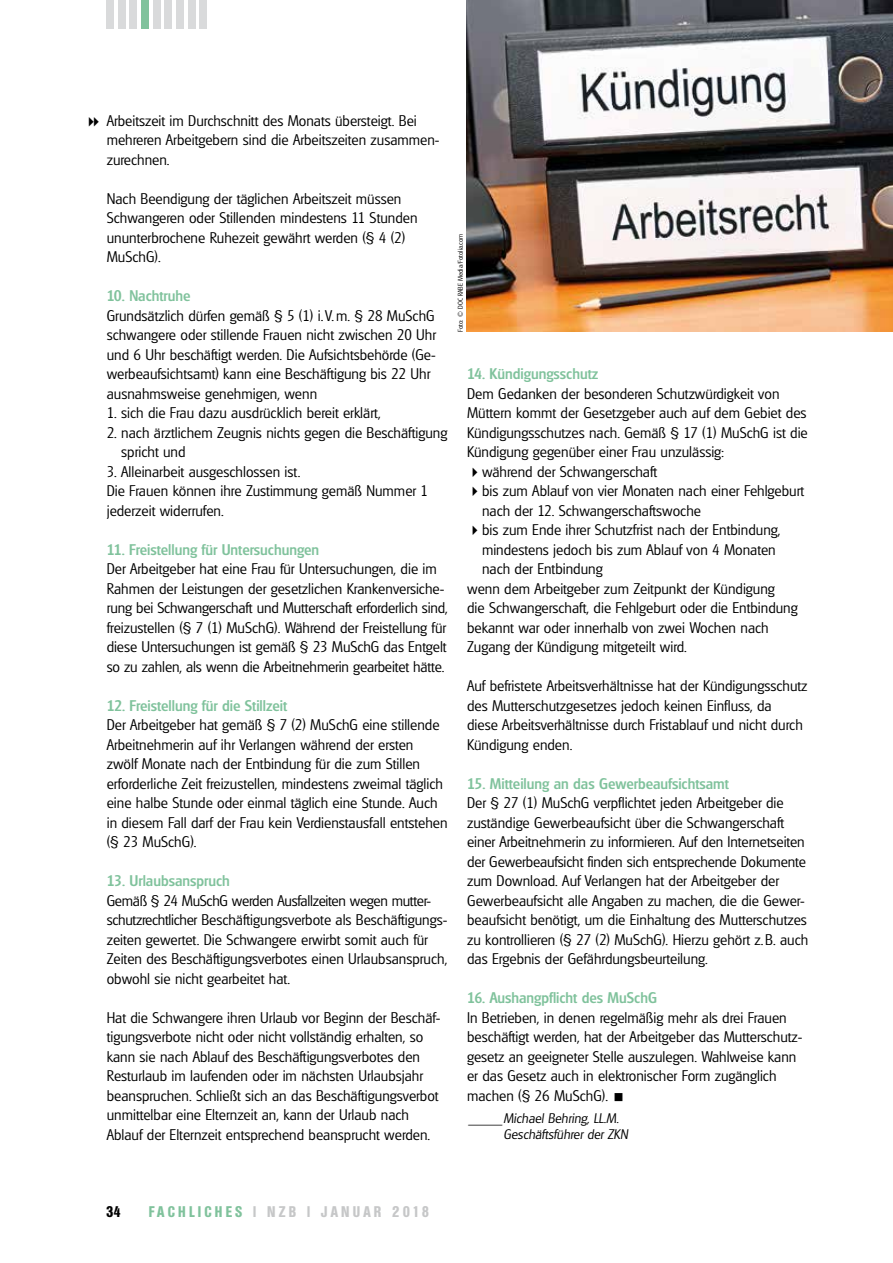
<style>
.page{position:relative;width:893px;height:1263px;background:#fff}
.page>*{position:absolute;margin:0;border:0;box-sizing:border-box;transform-origin:0 0}
.t1{font:300 15px/19.5px "Glasgow";color:#000}
.t2{font:500 15px "Glasgow";color:#80c29c}
.t3{font:700 condensed 15px "Olympia";letter-spacing:.215em;color:#c6c7c8}
.t4{font:700 condensed 15px "Olympia";color:#000}
.t5{font:italic 300 13.5px/16.2px "Glasgow";color:#000}
.t6{font:italic 300 13.5px "Glasgow";color:#000;scale:2.7 1}
.t7{font:300 6.75px "Glasgow";color:#000}
.s1{color:#80c29c}
</style>
<div class="page">
<img style="left:467px;top:0;width:426px;height:331px">
<div style="left:106px;top:0;width:8px;height:28px;background:#d9dadb"></div>
<div style="left:118px;top:0;width:8px;height:28px;background:#d9dadb"></div>
<div style="left:130px;top:0;width:7px;height:28px;background:#d9dadb"></div>
<div style="left:141px;top:0;width:8px;height:28px;background:#80c29c"></div>
<div style="left:153px;top:0;width:8px;height:28px;background:#d9dadb"></div>
<div style="left:165px;top:0;width:7px;height:28px;background:#d9dadb"></div>
<div style="left:176px;top:0;width:8px;height:28px;background:#d9dadb"></div>
<div style="left:188px;top:0;width:8px;height:28px;background:#d9dadb"></div>
<div style="left:200px;top:0;width:7px;height:28px;background:#d9dadb"></div>
<p class="t1" style="left:107px;top:111px;width:334px">Arbeitszeit im Durchschnitt des Monats übersteigt. Bei mehreren Arbeitgebern sind die Arbeitszeiten zusammen&shy;zurechnen.</p>
<p class="t1" style="left:107px;top:189px;width:312px">Nach Beendigung der täglichen Arbeitszeit müssen Schwangeren oder Stillenden mindestens 11 Stunden ununterbrochene Ruhezeit gewährt werden (§ 4 (2)<br>MuSchG).</p>
<p class="t2" style="left:107px;top:287px;width:85px">10. Nachtruhe</p>
<p class="t1" style="left:107px;top:306px;width:331px">Grundsätzlich dürfen gemäß § 5 (1) i. V.m. § 28 MuSchG schwangere oder stillende Frauen nicht zwischen 20 Uhr und 6 Uhr beschäftigt werden. Die Aufsichtsbehörde (Ge&shy;werbeaufsichtsamt) kann eine Beschäftigung bis 22 Uhr ausnahmsweise genehmigen, wenn</p>
<p class="t1" style="left:107px;top:403px;width:276px">1. sich die Frau dazu ausdrücklich bereit erklärt,</p>
<p class="t1" style="left:121px;top:423px;width:328px;text-indent:-15px">2. nach ärztlichem Zeugnis nichts gegen die Beschäftigung spricht und</p>
<p class="t1" style="left:107px;top:462px;width:323px">3. Alleinarbeit ausgeschlossen ist.<br>Die Frauen können ihre Zustimmung gemäß Nummer 1 jederzeit widerrufen.</p>
<p class="t2" style="left:107px;top:540px;width:214px">11. Freistellung für Untersuchungen</p>
<p class="t1" style="left:107px;top:559px;width:343px">Der Arbeitgeber hat eine Frau für Untersuchungen, die im Rahmen der Leistungen der gesetzlichen Krankenversiche&shy;rung bei Schwangerschaft und Mutterschaft erforderlich sind, freizustellen (§ 7 (1) MuSchG). Während der Freistellung für diese Untersuchungen ist gemäß § 23 MuSchG das Entgelt so zu zahlen, als wenn die Arbeitnehmerin gearbeitet hätte.</p>
<p class="t2" style="left:107px;top:696px;width:182px">12. Freistellung für die Stillzeit</p>
<p class="t1" style="left:107px;top:715px;width:342px">Der Arbeitgeber hat gemäß § 7 (2) MuSchG eine stillende Arbeitnehmerin auf ihr Verlangen während der ersten zwölf Monate nach der Entbindung für die zum Stillen erforderliche Zeit freizustellen, mindestens zweimal täglich eine halbe Stunde oder einmal täglich eine Stunde. Auch in diesem Fall darf der Frau kein Verdienstausfall entstehen (§ 23 MuSchG).</p>
<p class="t2" style="left:107px;top:872px;width:125px">13. Urlaubsanspruch</p>
<p class="t1" style="left:107px;top:891px;width:342px">Gemäß § 24 MuSchG werden Ausfallzeiten wegen mutter&shy;schutzrechtlicher Beschäftigungsverbote als Beschäftigungs&shy;zeiten gewertet. Die Schwangere erwirbt somit auch für Zeiten des Beschäftigungsverbotes einen Urlaubsanspruch, obwohl sie nicht gearbeitet hat.</p>
<p class="t1" style="left:107px;top:1008px;width:335px">Hat die Schwangere ihren Urlaub vor Beginn der Beschäf&shy;tigungsverbote nicht oder nicht vollständig erhalten, so kann sie nach Ablauf des Beschäftigungsverbotes den Resturlaub im laufenden oder im nächsten Urlaubsjahr beanspruchen. Schließt sich an das Beschäftigungsverbot unmittelbar eine Elternzeit an, kann der Urlaub nach Ablauf der Elternzeit entsprechend beansprucht werden.</p>
<p class="t7" style="left:456px;top:332px;width:100px;rotate:-90deg">Foto: © DOC RABE Media/Fotolia.com</p>
<p class="t2" style="left:467px;top:365px;width:133px">14. Kündigungsschutz</p>
<p class="t1" style="left:467px;top:384px;width:314px">Dem Gedanken der besonderen Schutzwürdigkeit von</p>
<p class="t1" style="left:467px;top:403px;width:341px">Müttern kommt der Gesetzgeber auch auf dem Gebiet des</p>
<p class="t1" style="left:467px;top:423px;width:342px">Kündigungsschutzes nach. Gemäß § 17 (1) MuSchG ist die</p>
<p class="t1" style="left:467px;top:442px;width:259px">Kündigung gegenüber einer Frau unzulässig:</p>
<p class="t1" style="left:482px;top:462px;width:177px">während der Schwangerschaft</p>
<p class="t1" style="left:482px;top:481px;width:324px">bis zum Ablauf von vier Monaten nach einer Fehlgeburt</p>
<p class="t1" style="left:482px;top:501px;width:221px">nach der 12. Schwangerschaftswoche</p>
<p class="t1" style="left:482px;top:520px;width:300px">bis zum Ende ihrer Schutzfrist nach der Entbindung,</p>
<p class="t1" style="left:482px;top:540px;width:295px">mindestens jedoch bis zum Ablauf von 4 Monaten</p>
<p class="t1" style="left:482px;top:559px;width:122px">nach der Entbindung</p>
<p class="t1" style="left:467px;top:579px;width:309px">wenn dem Arbeitgeber zum Zeitpunkt der Kündigung</p>
<p class="t1" style="left:467px;top:598px;width:332px">die Schwangerschaft, die Fehlgeburt oder die Entbindung</p>
<p class="t1" style="left:467px;top:618px;width:303px">bekannt war oder innerhalb von zwei Wochen nach</p>
<p class="t1" style="left:467px;top:637px;width:221px">Zugang der Kündigung mitgeteilt wird.</p>
<p class="t1" style="left:467px;top:676px;width:342px">Auf befristete Arbeitsverhältnisse hat der Kündigungsschutz des Mutterschutzgesetzes jedoch keinen Einfluss, da<br>diese Arbeitsverhältnisse durch Fristablauf und nicht durch Kündigung enden.</p>
<p class="t2" style="left:467px;top:774px;width:263px">15. Mitteilung an das Gewerbeaufsichtsamt</p>
<p class="t1" style="left:467px;top:793px;width:343px">Der § 27 (1) MuSchG verpflichtet jeden Arbeitgeber die zuständige Gewerbeaufsicht über die Schwangerschaft einer Arbeitnehmerin zu informieren. Auf den Internetseiten der Gewerbeaufsicht finden sich entsprechende Dokumente zum Download. Auf Verlangen hat der Arbeitgeber der Gewerbeaufsicht alle Angaben zu machen, die die Gewer&shy;beaufsicht benötigt, um die Einhaltung des Mutterschutzes zu kontrollieren (§ 27 (2) MuSchG). Hierzu gehört z.B. auch das Ergebnis der Gefährdungsbeurteilung.</p>
<p class="t2" style="left:467px;top:989px;width:191px">16. Aushangpflicht des MuSchG</p>
<p class="t1" style="left:467px;top:1008px;width:337px">In Betrieben, in denen regelmäßig mehr als drei Frauen beschäftigt werden, hat der Arbeitgeber das Mutterschutz&shy;gesetz an geeigneter Stelle auszulegen. Wahlweise kann er das Gesetz auch in elektronischer Form zugänglich machen (§ 26 MuSchG). ▪</p>
<p class="t6" style="left:467px;top:1117px;width:15px">—</p>
<p class="t5" style="left:503px;top:1110px;width:126px">Michael Behring, LL.M.<br>Geschäftsführer der ZKN</p>
<p class="t4" style="left:106px;top:1203px;width:16px">34</p>
<p class="t3" style="left:149px;top:1203px;width:282px"><span class="s1">FACHLICHES</span> | NZB | JANUAR 2018</p>
</div>
